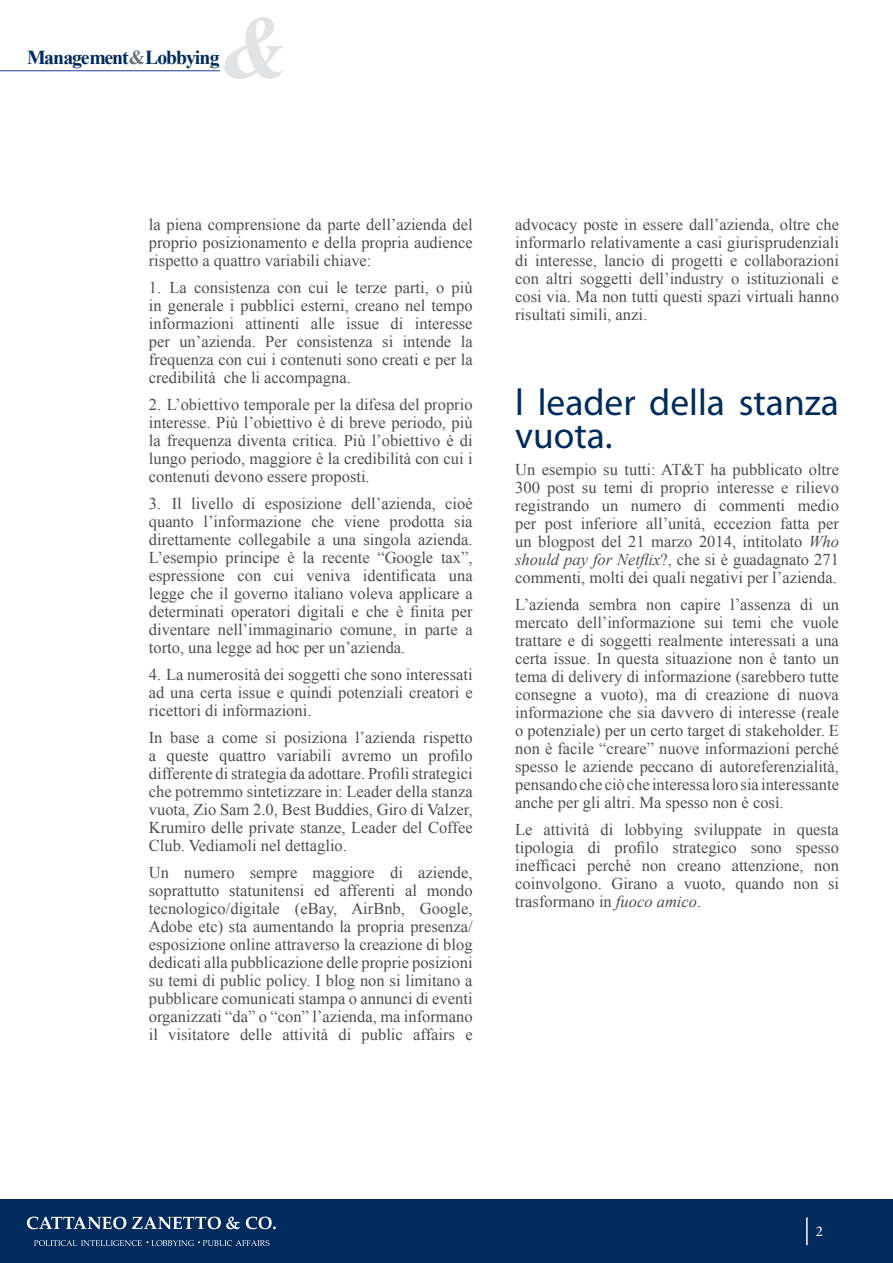
<style>
.page{position:relative;width:893px;height:1263px;background:#fff}
.page>*{position:absolute;margin:0;border:0;box-sizing:border-box;transform-origin:0 0}
.t1{font:37.5px/33px "Myriad Pro";color:#002b5c}
.t2{font:700 19.8px "Times New Roman";letter-spacing:-.05em;color:#002b5c}
.t3{font:16.5px/18px "Times New Roman";color:#4d4d4f;text-align:justify}
.t4{font:15px "Minion Pro";color:#fff}
.s1{color:#6a737b}
.s2{font-style:italic}
</style>
<div class="page">
<svg style="left:224px;top:17px;width:59px;height:62px"></svg>
<hr style="left:0;top:71px;width:220px;height:1px;background:#1c3e94">
<div style="left:0;top:1199px;width:893px;height:64px;background:#002b5c"></div>
<hr style="left:806px;top:1217px;width:2px;height:28px;background:#fff">
<svg style="left:27px;top:1216px;width:99px;height:13px"></svg>
<svg style="left:132px;top:1216px;width:108px;height:13px"></svg>
<svg style="left:246px;top:1216px;width:30px;height:13px"></svg>
<svg style="left:34px;top:1240px;width:235px;height:6px"></svg>
<p class="t2" style="left:27px;top:43px;width:194px">Management<span class="s1">&amp;</span>Lobbying</p>
<p class="t3" style="left:149px;top:215px;width:325px">la piena comprensione da parte dell’azienda del proprio posizionamento e della propria audience rispetto a quattro variabili chiave:</p>
<p class="t3" style="left:149px;top:278px;width:325px">1. La consistenza con cui le terze parti, o più in generale i pubblici esterni, creano nel tempo informazioni attinenti alle issue di interesse per un’azienda. Per consistenza si intende la frequenza con cui i contenuti sono creati e per la credibilità che li accompagna.</p>
<p class="t3" style="left:149px;top:395px;width:325px">2. L’obiettivo temporale per la difesa del proprio interesse. Più l’obiettivo è di breve periodo, più la frequenza diventa critica. Più l’obiettivo è di lungo periodo, maggiore è la credibilità con cui i contenuti devono essere proposti.</p>
<p class="t3" style="left:149px;top:494px;width:325px">3. Il livello di esposizione dell’azienda, cioè quanto l’informazione che viene prodotta sia direttamente collegabile a una singola azienda.<br>L’esempio principe è la recente “Google tax”, espressione con cui veniva identificata una legge che il governo italiano voleva applicare a determinati operatori digitali e che è finita per diventare nell’immaginario comune, in parte a torto, una legge ad hoc per un’azienda.</p>
<p class="t3" style="left:149px;top:665px;width:325px">4. La numerosità dei soggetti che sono interessati ad una certa issue e quindi potenziali creatori e ricettori di informazioni.</p>
<p class="t3" style="left:149px;top:728px;width:325px">In base a come si posiziona l’azienda rispetto a queste quattro variabili avremo un profilo differente di strategia da adottare. Profili strategici che potremmo sintetizzare in: Leader della stanza vuota, Zio Sam 2.0, Best Buddies, Giro di Valzer, Krumiro delle private stanze, Leader del Coffee Club. Vediamoli nel dettaglio.</p>
<p class="t3" style="left:149px;top:863px;width:325px">Un numero sempre maggiore di aziende, soprattutto statunitensi ed afferenti al mondo tecnologico/digitale (eBay, AirBnb, Google, Adobe etc) sta aumentando la propria presenza/ esposizione online attraverso la creazione di blog dedicati alla pubblicazione delle proprie posizioni su temi di public policy. I blog non si limitano a pubblicare comunicati stampa o annunci di eventi organizzati “da” o “con” l’azienda, ma informano il visitatore delle attività di public affairs e</p>
<p class="t3" style="left:515px;top:215px;width:325px">advocacy poste in essere dall’azienda, oltre che informarlo relativamente a casi giurisprudenziali di interesse, lancio di progetti e collaborazioni con altri soggetti dell’industry o istituzionali e cosi via. Ma non tutti questi spazi virtuali hanno risultati simili, anzi.</p>
<h1 class="t1" style="left:515px;top:386px;width:325px">l leader della stanza vuota.</h1>
<p class="t3" style="left:515px;top:460px;width:325px">Un esempio su tutti: AT&amp;T ha pubblicato oltre 300 post su temi di proprio interesse e rilievo registrando un numero di commenti medio per post inferiore all’unità, eccezion fatta per un blogpost del 21 marzo 2014, intitolato <span class="s2">Who should pay for Netflix</span>?, che si è guadagnato 271 commenti, molti dei quali negativi per l’azienda.</p>
<p class="t3" style="left:515px;top:595px;width:325px">L’azienda sembra non capire l’assenza di un mercato dell’informazione sui temi che vuole trattare e di soggetti realmente interessati a una certa issue. In questa situazione non è tanto un tema di delivery di informazione (sarebbero tutte consegne a vuoto), ma di creazione di nuova informazione che sia davvero di interesse (reale o potenziale) per un certo target di stakeholder. E non è facile “creare” nuove informazioni perché spesso le aziende peccano di autoreferenzialità, pensando che ciò che interessa loro sia interessante anche per gli altri. Ma spesso non è così.</p>
<p class="t3" style="left:515px;top:820px;width:325px">Le attività di lobbying sviluppate in questa tipologia di profilo strategico sono spesso inefficaci perché non creano attenzione, non coinvolgono. Girano a vuoto, quando non si trasformano in <span class="s2">fuoco amico</span>.</p>
<p class="t4" style="left:816px;top:1222px;width:9px">2</p>
</div>
